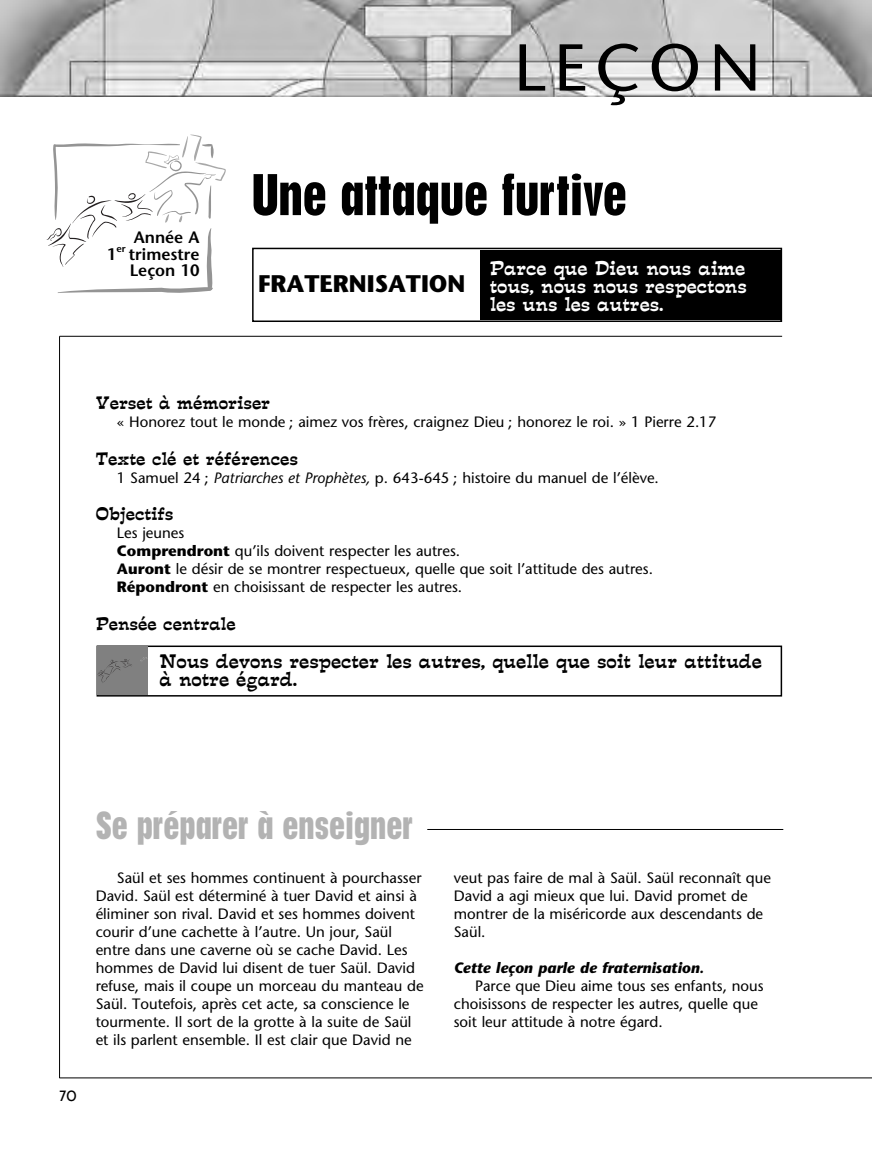
<style>
.page{position:relative;width:872px;height:1149px;background:#fff}
.page>*{position:absolute;margin:0;border:0;box-sizing:border-box;transform-origin:0 0}
.t1{font:66px "Stone Sans";letter-spacing:.125em;color:#000}
.t2{font:700 condensed 54px "Placard";color:#000}
.t3{font:700 condensed 36px "Placard";color:#b3b3b3}
.t4{font:700 24px "Stone Sans";color:#000}
.t5{font:18px/18px "Estro Font";color:#000}
.t6{font:18px/18px "Estro Font";color:#fff;text-align:justify}
.t7{font:16.5px "Estro Font";color:#000}
.t8{font:600 16.5px/16.5px "Stone Sans";color:#000}
.t9{font:15px/18px "Stone Sans";color:#000}
.t10{font:italic 700 15px "Stone Sans";color:#000}
.t11{font:700 15px "New Garden";color:#000}
.t12{font:600 9.9px "Stone Sans";color:#000}
.s1{font-style:italic}
.s2{font-weight:700}
</style>
<div class="page">
<div style="left:480px;top:251px;width:302px;height:69px;background:#000"></div>
<img style="left:0;top:0;width:872px;height:96px">
<svg style="left:46px;top:134px;width:180px;height:159px"></svg>
<div style="left:252px;top:247px;width:530px;height:75px;border:2px solid #000"></div>
<hr style="left:60px;top:336px;width:722px;height:1px;background:#000">
<hr style="left:59px;top:336px;width:1px;height:741px;background:#000">
<hr style="left:60px;top:1077px;width:812px;height:1px;background:#000">
<hr style="left:427px;top:828px;width:356px;height:1px;background:#000">
<div style="left:97px;top:645px;width:685px;height:51px;border:2px solid #000"></div>
<div style="left:97px;top:645px;width:51px;height:49px;background:#808080"></div>
<svg style="left:97px;top:659px;width:35px;height:24px"></svg>
<h1 class="t1" style="left:514px;top:42px;width:248px">LEÇON</h1>
<p class="t8" style="left:134px;top:231px;width:67px">Année A</p>
<p class="t8" style="left:107px;top:247px;width:11px">1</p>
<p class="t12" style="left:116px;top:244px;width:11px">er</p>
<p class="t8" style="left:129px;top:247px;width:72px">trimestre<br>Leçon 10</p>
<h2 class="t2" style="left:252px;top:174px;width:376px">Une attaque furtive</h2>
<h3 class="t4" style="left:258px;top:274px;width:209px">FRATERNISATION</h3>
<p class="t6" style="left:490px;top:260px;width:258px">Parce que Dieu nous aime tous, nous nous respectons les uns les autres.</p>
<p class="t7" style="left:96px;top:393px;width:176px">Verset à mémoriser</p>
<p class="t9" style="left:117px;top:414px;width:601px">« Honorez tout le monde ; aimez vos frères, craignez Dieu ; honorez le roi. » 1 Pierre 2.17</p>
<p class="t7" style="left:96px;top:449px;width:204px">Texte clé et références</p>
<p class="t9" style="left:117px;top:470px;width:543px">1 Samuel 24 ; <span class="s1">Patriarches et Prophètes,</span> p. 643-645 ; histoire du manuel de l’élève.</p>
<p class="t7" style="left:96px;top:504px;width:79px">Objectifs</p>
<p class="t9" style="left:117px;top:525px;width:537px">Les jeunes<br><span class="s2">Comprendront</span> qu’ils doivent respecter les autres.<br><span class="s2">Auront</span> le désir de se montrer respectueux, quelle que soit l’attitude des autres.<br><span class="s2">Répondront</span> en choisissant de respecter les autres.</p>
<p class="t7" style="left:96px;top:614px;width:141px">Pensée centrale</p>
<p class="t5" style="left:160px;top:653px;width:604px">Nous devons respecter les autres, quelle que soit leur attitude à notre égard.</p>
<p class="t11" style="left:60px;top:1086px;width:18px">70</p>
<h3 class="t3" style="left:96px;top:811px;width:319px">Se préparer à enseigner</h3>
<p class="t9" style="left:96px;top:869px;width:329px;text-indent:21px">Saül et ses hommes continuent à pourchasser David. Saül est déterminé à tuer David et ainsi à éliminer son rival. David et ses hommes doivent courir d’une cachette à l’autre. Un jour, Saül entre dans une caverne où se cache David. Les hommes de David lui disent de tuer Saül. David refuse, mais il coupe un morceau du manteau de Saül. Toutefois, après cet acte, sa conscience le tourmente. Il sort de la grotte à la suite de Saül et ils parlent ensemble. Il est clair que David ne</p>
<p class="t9" style="left:454px;top:869px;width:319px">veut pas faire de mal à Saül. Saül reconnaît que David a agi mieux que lui. David promet de montrer de la miséricorde aux descendants de Saül.</p>
<p class="t10" style="left:454px;top:961px;width:252px">Cette leçon parle de fraternisation.</p>
<p class="t9" style="left:454px;top:977px;width:311px;text-indent:21px">Parce que Dieu aime tous ses enfants, nous choisissons de respecter les autres, quelle que soit leur attitude à notre égard.</p>
</div>
